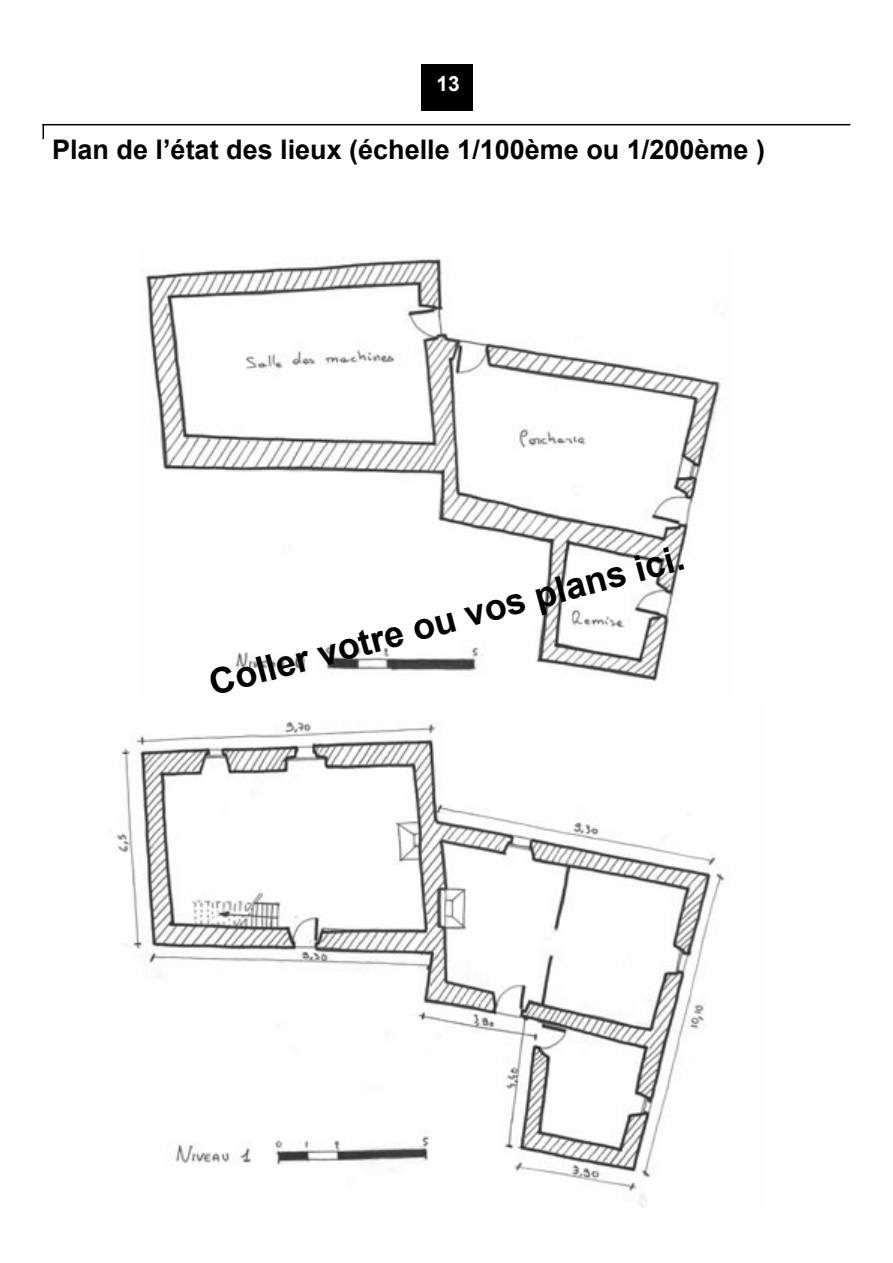
<style>
.page{position:relative;width:893px;height:1263px;background:#fff}
.page>*{position:absolute;margin:0;border:0;box-sizing:border-box;transform-origin:0 0}
.t1{font:700 36px "Arial";color:#000}
.t2{font:700 27px "Arial";color:#000}
.t3{font:700 21px "Arial";color:#fff}
</style>
<div class="page">
<div style="left:422px;top:64px;width:51px;height:47px;background:#000"></div>
<hr style="left:43px;top:124px;width:807px;height:1px;background:#000">
<svg style="left:43px;top:125px;width:1px;height:14px"></svg>
<img style="left:145px;top:258px;width:576px;height:424px">
<img style="left:116px;top:721px;width:609px;height:486px">
<p class="t3" style="left:437px;top:72px;width:25px">13</p>
<p class="t2" style="left:52px;top:134px;width:714px">Plan de l’état des lieux (échelle 1/100ème ou 1/200ème )</p>
<p class="t1" style="left:205px;top:664px;width:492px;rotate:-15deg">Coller votre ou vos plans ici.</p>
</div>
